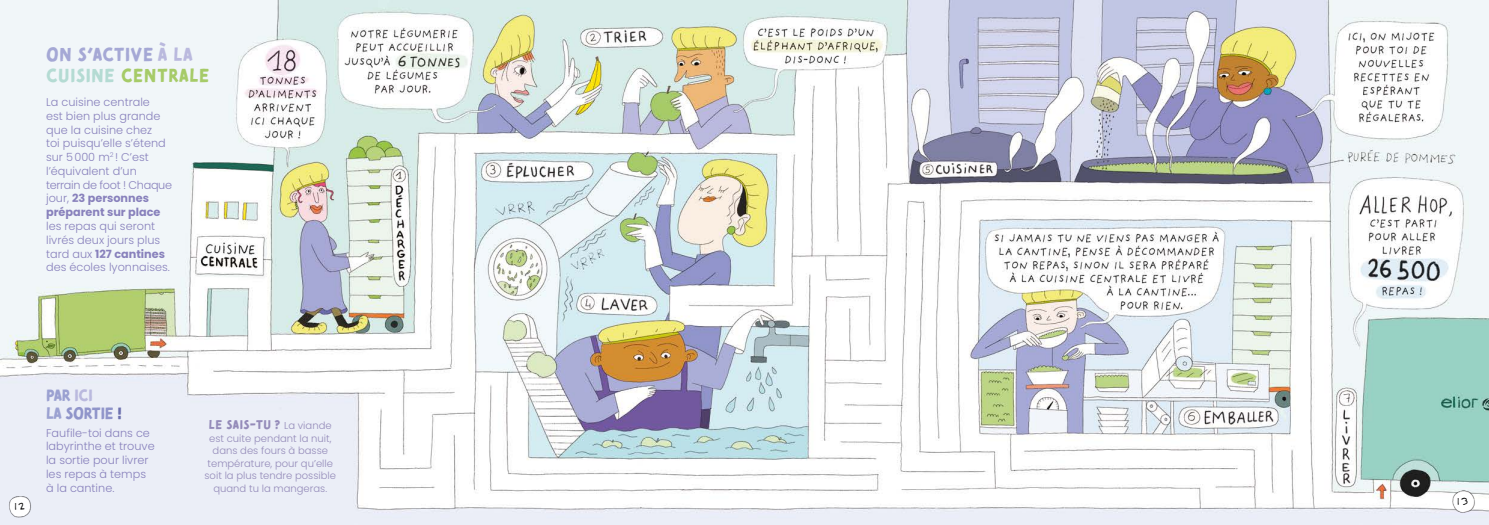
<style>
.page{position:relative;width:1489px;height:525px;background:#fff}
.page>*{position:absolute;margin:0;border:0;box-sizing:border-box;transform-origin:0 0}
.t1{font:18.75px/21.2px "Tomarik Brush";letter-spacing:.04em;color:#a5a8d5}
.t2{font:16.25px/18.8px "Tomarik Brush";letter-spacing:-.01em;color:#9095ca}
.t3{font:12.5px "Tomarik Brush";letter-spacing:.04em;color:#948bb9}
.t4{font:12.5px "Providence Sans Pro";color:#000}
.t5{font:300 11.25px/13.8px "Poppins";color:#8881bc}
.t6{font:300 10px/12.5px "Poppins";color:#948bb9;text-align:center}
.s1{color:#bab9de}
.s2{color:#b4dbd3}
.s3{color:#a6cb68}
.s4{font-weight:700}
.s5{color:#9ba1d1}
.s6{color:#6c70ae}
.s7{font-family:"Poppins";font-weight:300;font-size:10px}
</style>
<div class="page">
<img style="left:0;top:0;width:1488px;height:524px">
<img style="left:1438px;top:473px;width:50px;height:51px">
<img style="left:0;top:479px;width:43px;height:45px">
<h1 class="t1" style="left:46px;top:42px;width:165px">ON S’ACTIVE <span class="s1">À LA<br></span><span class="s2">CUISINE</span> <span class="s3">CENTRALE</span></h1>
<p class="t5" style="left:46px;top:95px;width:127px">La cuisine centrale<br>est bien plus grande que la cuisine chez<br>toi puisqu’elle s’étend sur 5000 m<sup>2</sup> ! C’est l’équivalent d’un terrain de foot ! Chaque jour, <span class="s4">23 personnes préparent sur place</span></p>
<p class="t5" style="left:46px;top:219px;width:125px">les repas qui seront livrés deux jours plus tard aux <span class="s4">127 cantines </span>des écoles lyonnaises.</p>
<p class="t4" style="left:13px;top:498px;width:14px">12</p>
<h2 class="t2" style="left:46px;top:383px;width:77px"><span class="s5">PAR</span> <span class="s1">ICI<br></span><span class="s5">LA</span> SORTIE <span class="s6">!</span></h2>
<p class="t5" style="left:46px;top:425px;width:110px">Faufile-toi dans ce labyrinthe et trouve la sortie pour livrer les repas à temps à la cantine.</p>
<p class="t3" style="left:209px;top:413px;width:124px">LE SAIS-TU ? <span class="s7">La viande</span></p>
<p class="t6" style="left:204px;top:431px;width:133px">est cuite pendant la nuit, dans des fours à basse température, pour qu’elle soit la plus tendre possible quand tu la mangeras.</p>
<p class="t4" style="left:1455px;top:493px;width:15px">13</p>
</div>
